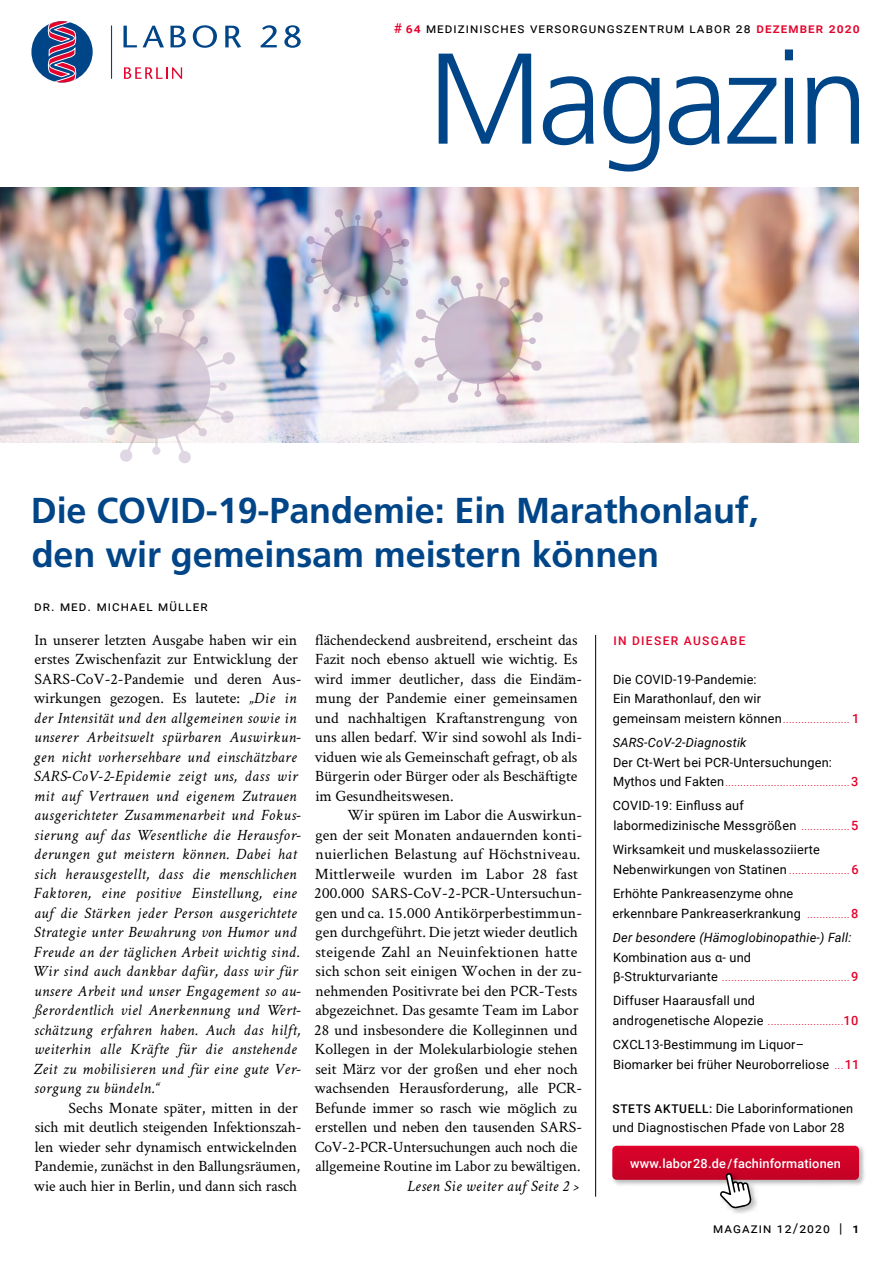
<style>
.page{position:relative;width:893px;height:1263px;background:#fff}
.page>*{position:absolute;margin:0;border:0;box-sizing:border-box;transform-origin:0 0}
.t1{font:700 36px/44px "Frutiger LT Std";letter-spacing:-.005em;color:#004587}
.t2{font:15.75px/19.5px "Crimson Text";color:#000}
.t3{font:italic 15.75px/19.5px "Crimson Text";letter-spacing:.025em;color:#000}
.t4{font:13.5px "Roboto";letter-spacing:.08em;color:#000}
.t5{font:12.75px/19.5px "Roboto";letter-spacing:.015em;color:#000}
.t6{font:300 12.75px/19.5px "Roboto";color:#e4032c}
.t7{font:italic 12.75px "Roboto";letter-spacing:.015em;color:#000}
.t8{font:500 12.75px "Roboto";letter-spacing:.01em;color:#fff}
.t9{font:500 12px "Roboto";letter-spacing:.115em;color:#e4032c}
.s1{font-weight:500;color:#e4032c}
.s2{font-style:normal}
.s3{font-weight:300;color:#e4032c}
.s4{font-weight:400;color:#000}
.s5{font-weight:500}
.s6{font-weight:500;font-size:12px}
</style>
<div class="page">
<div style="left:611px;top:1145px;width:255px;height:42px;background:#000;opacity:.25"></div>
<div style="left:612px;top:1146px;width:247px;height:34px;background:linear-gradient(to right,#cf0228,#cf0228);border-radius:4px"></div>
<img style="left:0;top:187px;width:859px;height:255px">
<svg style="left:439px;top:49px;width:420px;height:123px"></svg>
<div style="left:31px;top:21px;width:62px;height:62px;background:#004587;border-radius:50%"></div>
<svg style="left:48px;top:21px;width:29px;height:62px"></svg>
<svg style="left:123px;top:26px;width:14px;height:21px"></svg>
<svg style="left:143px;top:26px;width:21px;height:21px"></svg>
<svg style="left:171px;top:26px;width:15px;height:21px"></svg>
<svg style="left:193px;top:25px;width:24px;height:23px"></svg>
<svg style="left:225px;top:26px;width:16px;height:22px"></svg>
<svg style="left:261px;top:25px;width:16px;height:22px"></svg>
<svg style="left:284px;top:25px;width:17px;height:23px"></svg>
<hr style="left:111px;top:25px;width:1px;height:54px;background:#004587">
<svg style="left:124px;top:67px;width:58px;height:12px"></svg>
<hr style="left:595px;top:635px;width:1px;height:562px;background:#000">
<div style="left:719px;top:1172px;width:40px;height:43px;background:#000;opacity:.25"></div>
<svg style="left:719px;top:1173px;width:34px;height:35px"></svg>
<svg style="left:79px;top:307px;width:157px;height:156px"></svg>
<img style="left:305px;top:209px;width:238px;height:196px">
<p class="t4" style="left:394px;top:19px;width:467px"><span class="s1"># 64</span> medizinisches versorgungszentrum labor 28 <span class="s1">DEZEMBER 2020</span></p>
<h1 class="t1" style="left:31px;top:488px;width:729px">Die COVID-19-Pandemie: Ein Marathonlauf, den wir gemeinsam meistern können</h1>
<p class="t4" style="left:34px;top:596px;width:175px">dr. med. michael müller</p>
<p class="t3" style="left:32px;top:630px;width:271px"><span class="s2">In unserer letzten Ausgabe haben wir ein erstes Zwischenfazit zur Entwicklung der SARS-CoV-2-Pandemie und deren Aus&shy;wirkungen gezogen. Es lautete:</span> „Die in der Intensität und den allgemeinen sowie in unserer Arbeitswelt spürbaren Auswirkun&shy;gen nicht vorhersehbare und einschätzbare SARS-CoV-2-Epidemie zeigt uns, dass wir mit auf Vertrauen und eigenem Zutrauen ausgerichteter Zusammenarbeit und Fokus&shy;sierung auf das Wesentliche die Herausfor&shy;derungen gut meistern können. Dabei hat sich herausgestellt, dass die menschlichen Faktoren, eine positive Einstellung, eine auf die Stärken jeder Person ausgerichtete Strategie unter Bewahrung von Humor und Freude an der täglichen Arbeit wichtig sind.<br>Wir sind auch dankbar dafür, dass wir für unsere Arbeit und unser Engagement so au&shy;ßerordentlich viel Anerkennung und Wert&shy;schätzung erfahren haben. Auch das hilft, weiterhin alle Kräfte für die anstehende Zeit zu mobilisieren und für eine gute Ver&shy;sorgung zu bündeln.“</p>
<p class="t2" style="left:34px;top:1097px;width:269px;text-indent:34px">Sechs Monate später, mitten in der sich mit deutlich steigenden Infektionszah&shy;len wieder sehr dynamisch entwickelnden Pandemie, zunächst in den Ballungsräumen, wie auch hier in Berlin, und dann sich rasch</p>
<p class="t2" style="left:315px;top:629px;width:269px">flächendeckend ausbreitend, erscheint das Fazit noch ebenso aktuell wie wichtig. Es wird immer deutlicher, dass die Eindäm&shy;mung der Pandemie einer gemeinsamen und nachhaltigen Kraftanstrengung von uns allen bedarf. Wir sind sowohl als Indi&shy;viduen wie als Gemeinschaft gefragt, ob als Bürgerin oder Bürger oder als Beschäftigte im Gesundheitswesen.</p>
<p class="t2" style="left:314px;top:805px;width:269px;text-indent:33px">Wir spüren im Labor die Auswirkun&shy;gen der seit Monaten andauernden konti&shy;nuierlichen Belastung auf Höchstniveau.<br>Mittlerweile wurden im Labor 28 fast 200.000 SARS-CoV-2-PCR-Untersuchun&shy;gen und ca. 15.000 Antikörperbestimmun&shy;gen durchgeführt. Die jetzt wieder deutlich steigende Zahl an Neuinfektionen hatte sich schon seit einigen Wochen in der zu&shy;nehmenden Positivrate bei den PCR-Tests abgezeichnet. Das gesamte Team im Labor 28 und insbesondere die Kolleginnen und Kollegen in der Molekularbiologie stehen seit März vor der großen und eher noch wachsenden Herausforderung, alle PCR-Befunde immer so rasch wie möglich zu erstellen und neben den tausenden SARS-CoV-2-PCR-Untersuchungen auch noch die allgemeine Routine im Labor zu bewältigen.</p>
<p class="t3" style="left:407px;top:1176px;width:173px">Lesen Sie weiter auf Seite 2 &gt;</p>
<p class="t9" style="left:613px;top:632px;width:134px">IN DIESER AUSGABE</p>
<p class="t5" style="left:613px;top:669px;width:248px">Die COVID-19-Pandemie:<br>Ein Marathonlauf, den wir<br>gemeinsam meistern können<span class="s3">......................</span> <span class="s1">1</span></p>
<p class="t7" style="left:613px;top:734px;width:135px">SARS-CoV-2-Diagnostik</p>
<p class="t5" style="left:613px;top:752px;width:247px">Der Ct-Wert bei PCR-Untersuchungen:<br>Mythos und Fakten<span class="s3">.........................................</span><span class="s1">3</span></p>
<p class="t5" style="left:613px;top:796px;width:247px">COVID-19: Einfluss auf<br>labormedizinische Messgrößen <span class="s3">................</span><span class="s1">5</span></p>
<p class="t5" style="left:613px;top:839px;width:247px">Wirksamkeit und muskelassoziierte<br>Nebenwirkungen von Statinen <span class="s3">....................</span><span class="s1">6</span></p>
<p class="t5" style="left:612px;top:883px;width:247px">Erhöhte Pankreasenzyme ohne erkennbare Pankreaserkrankung <span class="s3">..............</span><span class="s1">8</span></p>
<p class="t7" style="left:613px;top:929px;width:240px">Der besondere (Hämoglobinopathie-) Fall:</p>
<p class="t6" style="left:613px;top:947px;width:247px"><span class="s4">Kombination aus α- und β-Strukturvariante</span> ..........................................<span class="s5">9</span></p>
<p class="t5" style="left:613px;top:991px;width:247px">Diffuser Haarausfall und<br>androgenetische Alopezie <span class="s3">.........................</span><span class="s1">10</span></p>
<p class="t5" style="left:613px;top:1034px;width:248px">CXCL13-Bestimmung im Liquor–<br>Biomarker bei früher Neuroborreliose <span class="s3">...</span><span class="s1">11</span></p>
<p class="t5" style="left:612px;top:1098px;width:242px"><span class="s6">STETS AKTUELL:</span> Die Laborinformationen und Diagnostischen Pfade von Labor 28</p>
<p class="t8" style="left:630px;top:1154px;width:212px">www.labor28.de/fachinformationen</p>
<p class="t4" style="left:713px;top:1219px;width:148px">magazin 12/2020 | <span class="s5">1</span></p>
</div>
